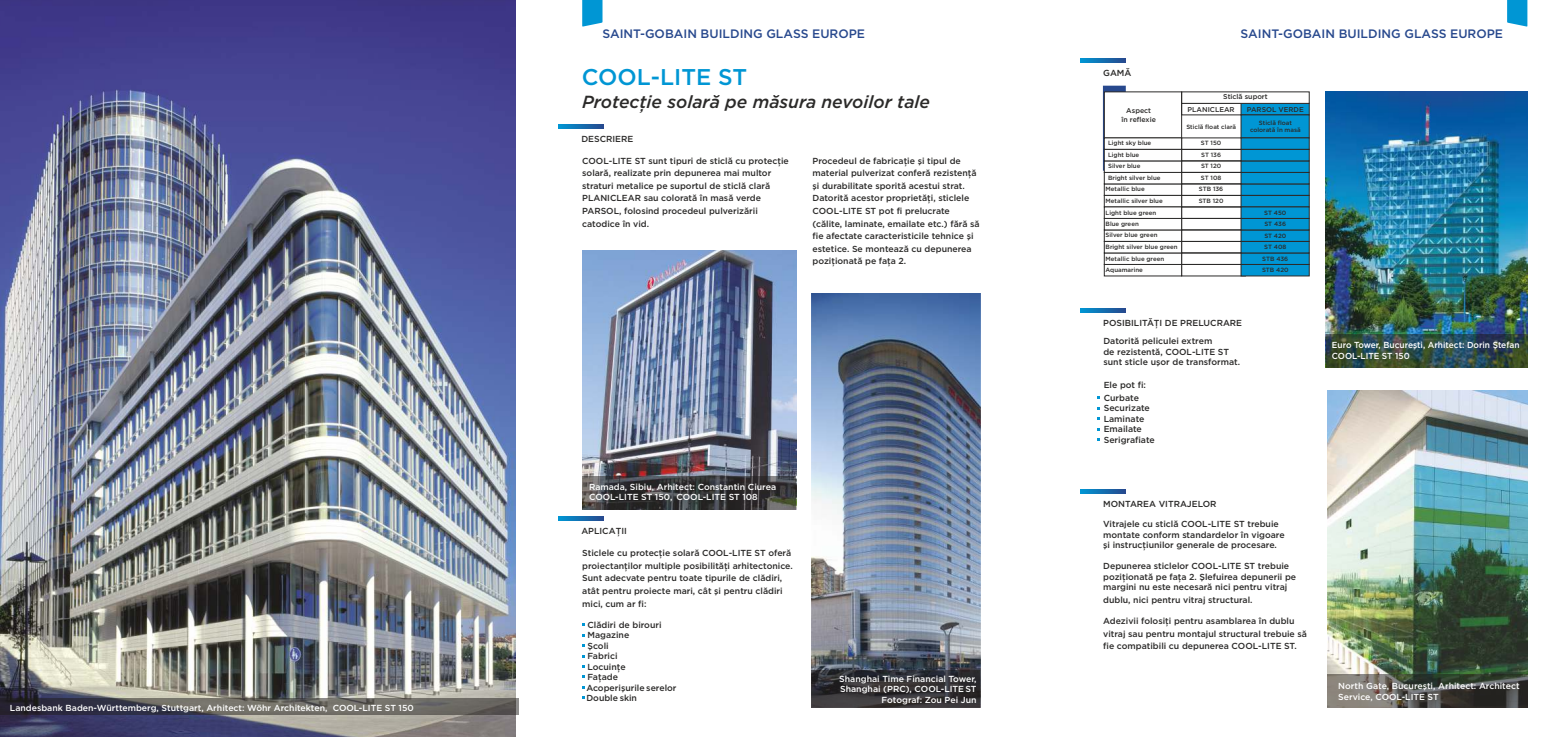
<style>
.page{position:relative;width:1563px;height:737px;background:#fff}
.page>*{position:absolute;margin:0;border:0;box-sizing:border-box;transform-origin:0 0}
.t1{font:500 22.75px "Gotham";color:#0096d4}
.t2{font:italic 500 17.5px "Gotham";color:#2b2a29}
.t3{font:500 12.16px "Gotham";color:#27488d}
.t4{font:500 8.75px/12.6px "Gotham";color:#2b2a29}
.t5{font:500 8.75px/10.5px "Gotham";color:#fefefe}
.t6{font:500 8.75px/10.5px "Gotham";color:#fefefe;scale:.96 1}
.t7{font:500 7px/8.4px "Gotham";color:#2b2a29;text-align:center}
.t8{font:500 6.12px/11.5px "Gotham";color:#2b2a29;text-align:center}
</style>
<div class="page">
<img style="left:811px;top:294px;width:169px;height:376px">
<img style="left:0;top:0;width:516px;height:737px">
<div style="left:0;top:698px;width:518px;height:17px;background:#1e1b1a;opacity:.5"></div>
<img style="left:582px;top:250px;width:214px;height:226px">
<div style="left:582px;top:476px;width:214px;height:33px;background:#1e1b1a;opacity:.5"></div>
<svg style="left:1103px;top:86px;width:206px;height:190px"></svg>
<img style="left:1327px;top:390px;width:200px;height:284px">
<div style="left:1327px;top:674px;width:200px;height:33px;background:#1e1b1a;opacity:.5"></div>
<img style="left:1325px;top:92px;width:202px;height:242px">
<div style="left:1325px;top:334px;width:202px;height:34px;background:#1e1b1a;opacity:.5"></div>
<div style="left:811px;top:670px;width:169px;height:37px;background:#1e1b1a;opacity:.5"></div>
<svg style="left:582px;top:0;width:20px;height:27px"></svg>
<svg style="left:1507px;top:0;width:20px;height:27px"></svg>
<svg style="left:559px;top:124px;width:44px;height:4px"></svg>
<svg style="left:559px;top:517px;width:44px;height:3px"></svg>
<svg style="left:1080px;top:59px;width:45px;height:4px"></svg>
<svg style="left:1080px;top:308px;width:45px;height:4px"></svg>
<svg style="left:1080px;top:489px;width:45px;height:4px"></svg>
<p class="t5" style="left:10px;top:702px;width:405px">Landesbank Baden-Württemberg, Stuttgart, Arhitect: Wöhr Architekten, COOL-LITE ST 150</p>
<h3 class="t3" style="left:602px;top:29px;width:264px">SAINT-GOBAIN BUILDING GLASS EUROPE</h3>
<h3 class="t3" style="left:1240px;top:29px;width:264px">SAINT-GOBAIN BUILDING GLASS EUROPE</h3>
<h1 class="t1" style="left:582px;top:67px;width:167px">COOL-LITE ST</h1>
<h2 class="t2" style="left:582px;top:94px;width:350px">Protecţie solară pe măsura nevoilor tale</h2>
<p class="t4" style="left:581px;top:133px;width:53px">DESCRIERE</p>
<p class="t4" style="left:582px;top:155px;width:208px">COOL-LITE ST sunt tipuri de sticlă cu protecţie solară, realizate prin depunerea mai multor straturi metalice pe suportul de sticlă clară PLANICLEAR sau colorată în masă verde PARSOL, folosind procedeul pulverizării catodice în vid.</p>
<p class="t4" style="left:812px;top:155px;width:169px">Procedeul de fabricaţie şi tipul de material pulverizat conferă rezistenţă şi durabilitate sporită acestui strat.<br>Datorită acestor proprietăţi, sticlele COOL-LITE ST pot fi prelucrate (călite, laminate, emailate etc.) fără să fie afectate caracteristicile tehnice şi estetice. Se montează cu depunerea poziţionată pe faţa 2.</p>
<p class="t5" style="left:589px;top:482px;width:189px">Ramada, Sibiu, Arhitect: Constantin Ciurea<br>COOL-LITE ST 150, COOL-LITE ST 108</p>
<p class="t4" style="left:581px;top:525px;width:47px">APLICAŢII</p>
<p class="t4" style="left:582px;top:547px;width:212px">Sticlele cu protecţie solară COOL-LITE ST oferă proiectanţilor multiple posibilităţi arhitectonice.<br>Sunt adecvate pentru toate tipurile de clădiri, atât pentru proiecte mari, cât şi pentru clădiri mici, cum ar fi:</p>
<p class="t4" style="left:586px;top:619px;width:92px;line-height:10.5px">Clădiri de birouri<br>Magazine<br>Şcoli<br>Fabrici<br>Locuinţe<br>Faţade<br>Acoperişurile serelor<br>Double skin</p>
<p class="t5" style="left:839px;top:673px;width:139px;text-align:right">Shanghai Time Financial Tower,<br>Shanghai (PRC), COOL-LITEST<br>Fotograf: Zou Pei Jun</p>
<p class="t4" style="left:1103px;top:67px;width:30px">GAMĂ</p>
<p class="t7" style="left:1121px;top:107px;width:36px">Aspect<br>în reflexie</p>
<p class="t8" style="left:1108px;top:138px;width:45px">Light sky blue</p>
<p class="t8" style="left:1108px;top:149px;width:33px">Light blue</p>
<p class="t8" style="left:1108px;top:161px;width:34px">Silver blue</p>
<p class="t8" style="left:1108px;top:172px;width:54px">Bright silver blue</p>
<p class="t8" style="left:1105px;top:184px;width:41px">Metallic blue</p>
<p class="t8" style="left:1105px;top:195px;width:59px">Metallic silver blue</p>
<p class="t8" style="left:1105px;top:207px;width:52px">Light blue green</p>
<p class="t8" style="left:1105px;top:219px;width:35px">Blue green</p>
<p class="t8" style="left:1105px;top:242px;width:73px;text-align:left">Bright silver blue green<br>Metallic blue green</p>
<p class="t8" style="left:1105px;top:229px;width:53px">Silver blue green</p>
<p class="t8" style="left:1105px;top:264px;width:39px">Aquamarine</p>
<p class="t7" style="left:1223px;top:93px;width:46px">Sticlă suport</p>
<p class="t7" style="left:1187px;top:105px;width:49px">PLANICLEAR</p>
<p class="t7" style="left:1247px;top:105px;width:58px">PARSOL VERDE</p>
<p class="t8" style="left:1186px;top:121px;width:51px">Sticlă float clară</p>
<p class="t8" style="left:1250px;top:119px;width:52px;line-height:7.4px">Sticlă float colorată în masă</p>
<p class="t8" style="left:1199px;top:138px;width:26px">ST 150<br>ST 136<br>ST 120<br>ST 108<br>STB 136<br>STB 120</p>
<p class="t8" style="left:1264px;top:207px;width:24px;text-align:justify">ST 450<br>ST 436<br>ST 420<br>ST 408</p>
<p class="t8" style="left:1262px;top:265px;width:28px">STB 420</p>
<p class="t8" style="left:1262px;top:253px;width:28px">STB 436</p>
<p class="t4" style="left:1103px;top:317px;width:140px">POSIBILITĂŢI DE PRELUCRARE</p>
<p class="t4" style="left:1103px;top:336px;width:138px;line-height:10.5px">Datorită peliculei extrem<br>de rezistentă, COOL-LITE ST sunt sticle uşor de transformat.</p>
<p class="t4" style="left:1103px;top:378px;width:44px;line-height:13.4px">Ele pot fi:<br>Curbate</p>
<p class="t4" style="left:1103px;top:403px;width:53px;line-height:10.5px">Securizate<br>Laminate<br>Emailate<br>Serigrafiate</p>
<p class="t4" style="left:1103px;top:498px;width:115px">MONTAREA VITRAJELOR</p>
<p class="t4" style="left:1103px;top:519px;width:183px;line-height:10.5px">Vitrajele cu sticlă COOL-LITE ST trebuie montate conform standardelor în vigoare şi instrucţiunilor generale de procesare.</p>
<p class="t4" style="left:1103px;top:561px;width:194px;line-height:10.5px">Depunerea sticlelor COOL-LITE ST trebuie poziţionată pe faţa 2. Şlefuirea depunerii pe margini nu este necesară nici pentru vitraj</p>
<p class="t4" style="left:1103px;top:594px;width:151px">dublu, nici pentru vitraj structural.</p>
<p class="t4" style="left:1103px;top:615px;width:205px">Adezivii folosiţi pentru asamblarea în dublu vitraj sau pentru montajul structural trebuie să fie compatibili cu depunerea COOL-LITE ST.</p>
<p class="t6" style="left:1332px;top:340px;width:197px">Euro Tower, Bucureşti, Arhitect: Dorin Ştefan<br>COOL-LITE ST 150</p>
<p class="t5" style="left:1338px;top:681px;width:183px">North Gate, Bucureşti, Arhitect: Architect<br>Service, COOL-LITE ST</p>
</div>
